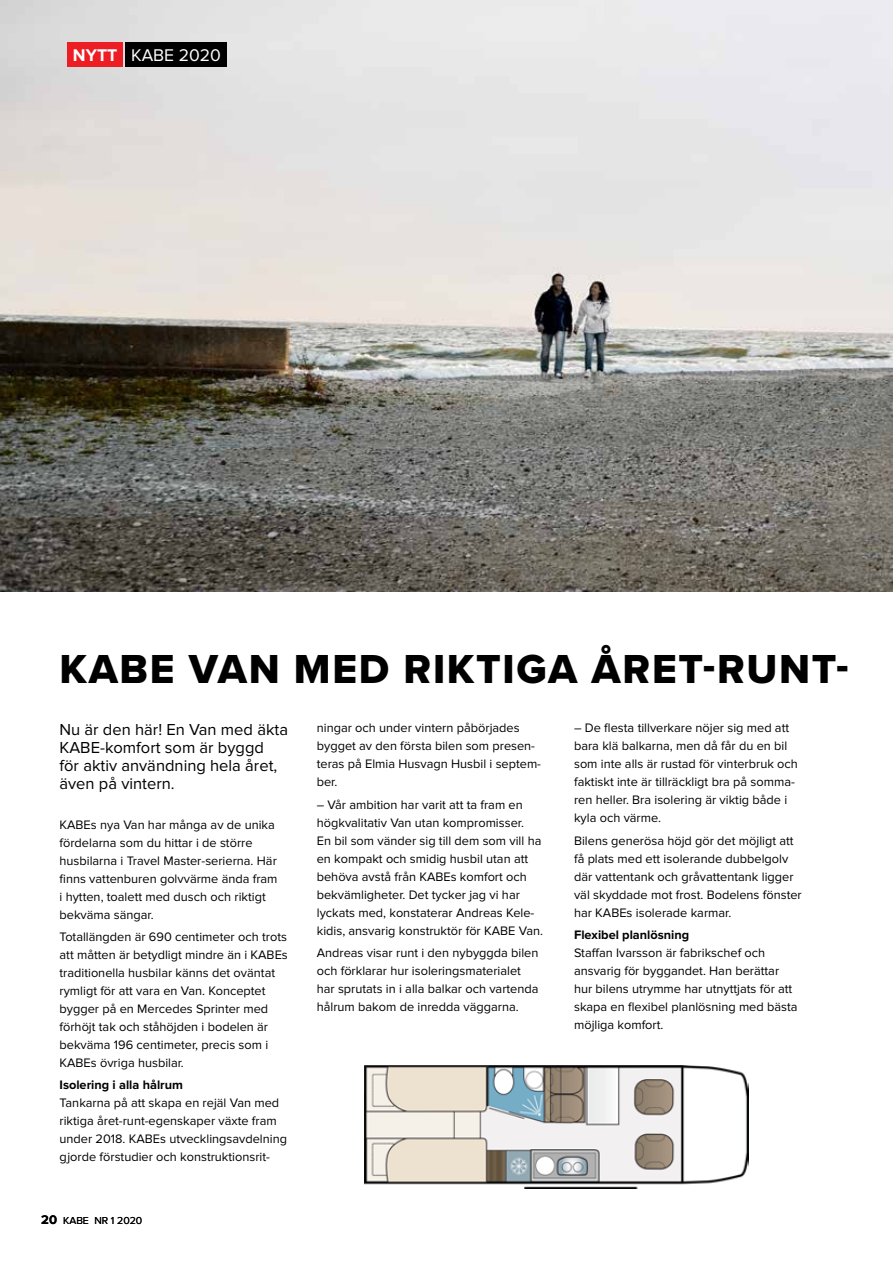
<style>
.page{position:relative;width:893px;height:1263px;background:#fff}
.page>*{position:absolute;margin:0;border:0;box-sizing:border-box;transform-origin:0 0}
.t1{font:42px "Proxima Nova Extrabld";letter-spacing:.04em;color:#000}
.t2{font:17.55px "Proxima Nova";color:#fff}
.t3{font:16.5px/18px "Proxima Nova";color:#000}
.t4{font:12.75px/18px "Proxima Nova";color:#000}
.t5{font:700 12.75px "Proxima Nova";color:#000}
.t6{font:10.5px "Proxima Nova";color:#000}
.s1{font-weight:700}
.s2{font-weight:700;font-size:12.9px}
</style>
<div class="page">
<img style="left:0;top:0;width:893px;height:592px">
<div style="left:125px;top:42px;width:101px;height:25px;background:#000"></div>
<div style="left:67px;top:42px;width:55px;height:25px;background:#ed1d24"></div>
<img style="left:364px;top:1065px;width:385px;height:124px">
<h2 class="t2" style="left:73px;top:45px;width:150px"><span class="s1">NYTT</span> KABE 2020</h2>
<h1 class="t1" style="left:60px;top:637px;width:789px">KABE VAN MED RIKTIGA ÅRET-RUNT-</h1>
<p class="t3" style="left:60px;top:721px;width:230px">Nu är den här! En Van med äkta<br>KABE-komfort som är byggd<br>för aktiv användning hela året, även på vintern.</p>
<p class="t4" style="left:60px;top:815px;width:220px">KABEs nya Van har många av de unika fördelarna som du hittar i de större husbilarna i Travel Master-serierna. Här finns vattenburen golvvärme ända fram i hytten, toalett med dusch och riktigt bekväma sängar.</p>
<p class="t4" style="left:60px;top:928px;width:230px">Totallängden är 690 centimeter och trots att måtten är betydligt mindre än i KABEs traditionella husbilar känns det oväntat rymligt för att vara en Van. Konceptet bygger på en Mercedes Sprinter med förhöjt tak och ståhöjden i bodelen är bekväma 196 centimeter, precis som i KABEs övriga husbilar.</p>
<p class="t5" style="left:60px;top:1077px;width:125px">Isolering i alla hålrum</p>
<p class="t4" style="left:60px;top:1094px;width:229px">Tankarna på att skapa en rejäl Van med riktiga året-runt-egenskaper växte fram under 2018. KABEs utvecklingsavdelning gjorde förstudier och konstruktionsrit-</p>
<p class="t6" style="left:41px;top:1214px;width:103px"><span class="s2">20</span> KABE NR 1 2020</p>
<p class="t4" style="left:317px;top:719px;width:226px">ningar och under vintern påbörjades bygget av den första bilen som presen&shy;teras på Elmia Husvagn Husbil i septem&shy;ber.</p>
<p class="t4" style="left:317px;top:796px;width:228px">– Vår ambition har varit att ta fram en högkvalitativ Van utan kompromisser.<br>En bil som vänder sig till dem som vill ha en kompakt och smidig husbil utan att behöva avstå från KABEs komfort och bekvämligheter. Det tycker jag vi har lyckats med, konstaterar Andreas Kele&shy;kidis, ansvarig konstruktör för KABE Van.</p>
<p class="t4" style="left:317px;top:944px;width:223px">Andreas visar runt i den nybyggda bilen och förklarar hur isoleringsmaterialet har sprutats in i alla balkar och vartenda hålrum bakom de inredda väggarna.</p>
<p class="t4" style="left:574px;top:719px;width:225px">– De flesta tillverkare nöjer sig med att bara klä balkarna, men då får du en bil som inte alls är rustad för vinterbruk och faktiskt inte är tillräckligt bra på somma&shy;ren heller. Bra isolering är viktig både i kyla och värme.</p>
<p class="t4" style="left:574px;top:832px;width:229px">Bilens generösa höjd gör det möjligt att få plats med ett isolerande dubbelgolv där vattentank och gråvattentank ligger väl skyddade mot frost. Bodelens fönster har KABEs isolerade karmar.</p>
<p class="t5" style="left:574px;top:927px;width:117px">Flexibel planlösning</p>
<p class="t4" style="left:574px;top:944px;width:225px">Staffan Ivarsson är fabrikschef och ansvarig för byggandet. Han berättar hur bilens utrymme har utnyttjats för att skapa en flexibel planlösning med bästa möjliga komfort.</p>
</div>
